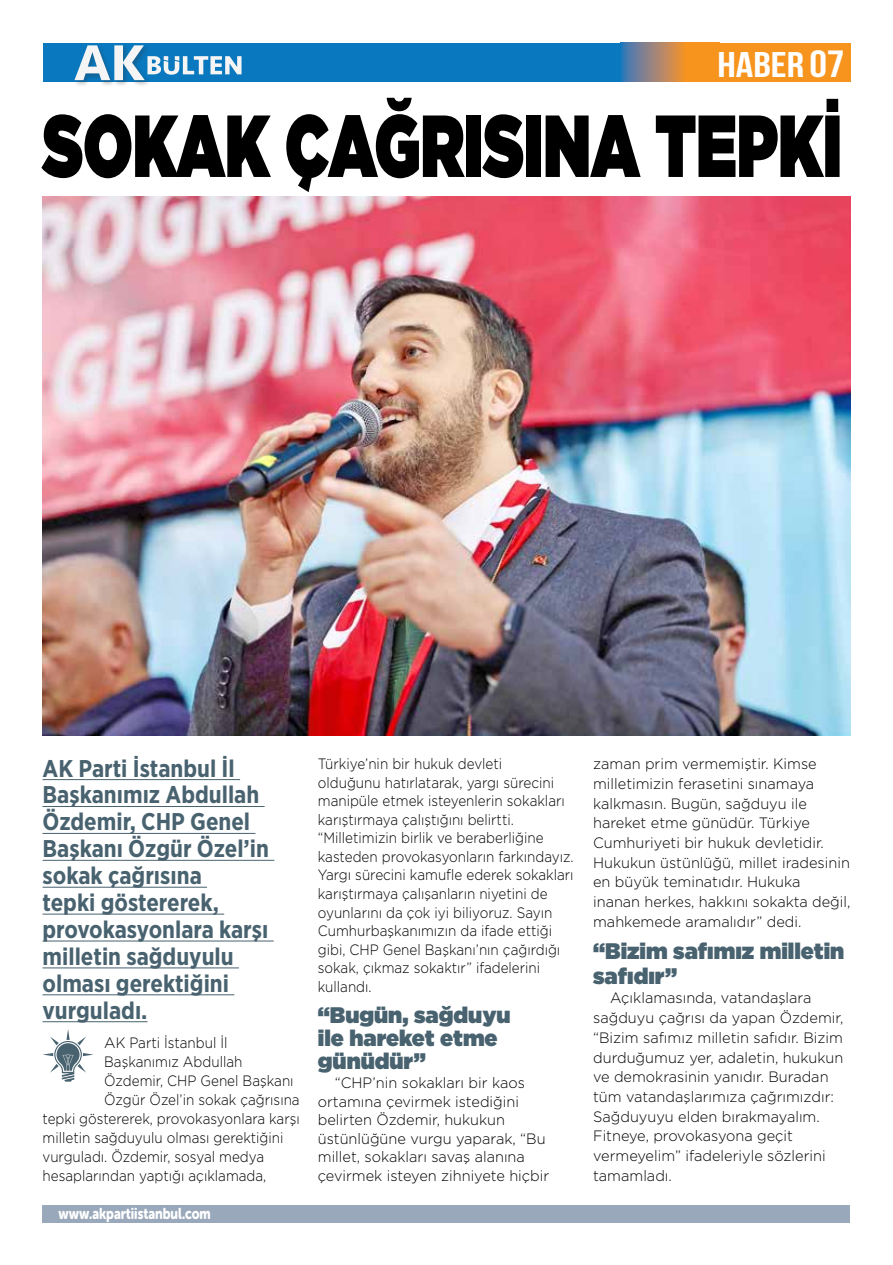
<style>
.page{position:relative;width:893px;height:1265px;background:#fff}
.page>*{position:absolute;margin:0;border:0;box-sizing:border-box;transform-origin:0 0}
.t1{font:900 87.75px "Gotham";letter-spacing:-.005em;color:#000;scale:.7 1}
.t2{font:700 35.7px "Bebas Neue";color:#fff;scale:1.21 1}
.t3{font:700 24.15px/26.8px "Gotham Narrow";color:#48626f}
.t4{font:900 22.5px/23.1px "Gotham";color:#48626f}
.t5{font:15.6px "Museo Sans Rounded 900";color:#fff;scale:.8 1}
.t6{font:300 15px/19.6px "Gotham";color:#000}
.t7{font:300 15px/18.6px "Gotham";color:#000;scale:.9 1}
.s1{font-size:37.95px}
</style>
<div class="page">
<div style="left:43px;top:1206px;width:807px;height:17px;background:#99a9bb"></div>
<div style="left:43px;top:43px;width:806px;height:39px;background:#0978be"></div>
<div style="left:686px;top:43px;width:164px;height:39px;background:#f7941e"></div>
<svg style="left:621px;top:43px;width:65px;height:39px;background:#998477"></svg>
<img style="left:74px;top:80px;width:74px;height:5px">
<svg style="left:74px;top:45px;width:168px;height:35px"></svg>
<svg style="left:43px;top:1029px;width:51px;height:53px"></svg>
<hr style="left:43px;top:779px;width:197px;height:1px;background:#48626f">
<hr style="left:43px;top:806px;width:222px;height:1px;background:#48626f">
<hr style="left:43px;top:833px;width:212px;height:1px;background:#48626f">
<hr style="left:43px;top:860px;width:231px;height:1px;background:#48626f">
<hr style="left:43px;top:887px;width:164px;height:1px;background:#48626f">
<hr style="left:43px;top:914px;width:181px;height:1px;background:#48626f">
<hr style="left:43px;top:941px;width:231px;height:1px;background:#48626f">
<hr style="left:43px;top:968px;width:196px;height:1px;background:#48626f">
<hr style="left:43px;top:994px;width:191px;height:1px;background:#48626f">
<hr style="left:43px;top:1021px;width:105px;height:1px;background:#48626f">
<img style="left:43px;top:197px;width:807px;height:538px">
<h2 class="t2" style="left:718px;top:45px;width:106px">HABER <span class="s1">07</span></h2>
<h1 class="t1" style="left:43px;top:83px;width:1144px">SOKAK ÇAĞRISINA TEPKİ</h1>
<h3 class="t3" style="left:43px;top:754px;width:228px">AK Parti İstanbul İl<br>Başkanımız Abdullah<br>Özdemir, CHP Genel<br>Başkanı Özgür Özel’in sokak çağrısına<br>tepki göstererek, provokasyonlara karşı milletin sağduyulu olması gerektiğini vurguladı.</h3>
<p class="t6" style="left:104px;top:1033px;width:125px">AK Parti İstanbul İl</p>
<p class="t7" style="left:104px;top:1052px;width:155px">Başkanımız Abdullah</p>
<p class="t7" style="left:104px;top:1071px;width:212px">Özdemir, CHP Genel Başkanı</p>
<p class="t7" style="left:104px;top:1090px;width:219px">Özgür Özel’in sokak çağrısına</p>
<p class="t7" style="left:43px;top:1109px;width:287px">tepki göstererek, provokasyonlara karşı</p>
<p class="t7" style="left:43px;top:1128px;width:269px">milletin sağduyulu olması gerektiğini</p>
<p class="t7" style="left:43px;top:1147px;width:248px">vurguladı. Özdemir, sosyal medya</p>
<p class="t7" style="left:43px;top:1166px;width:250px">hesaplarından yaptığı açıklamada,</p>
<p class="t5" style="left:59px;top:1205px;width:192px">www.akpartiistanbul.com</p>
<p class="t7" style="left:318px;top:754px;width:286px">Türkiye’nin bir hukuk devleti<br>olduğunu hatırlatarak, yargı sürecini manipüle etmek isteyenlerin sokakları karıştırmaya çalıştığını belirtti. “Milletimizin birlik ve beraberliğine kasteden provokasyonların farkındayız.<br>Yargı sürecini kamufle ederek sokakları karıştırmaya çalışanların niyetini de oyunlarını da çok iyi biliyoruz. Sayın Cumhurbaşkanımızın da ifade ettiği gibi, CHP Genel Başkanı’nın çağırdığı sokak, çıkmaz sokaktır” ifadelerini kullandı.</p>
<h3 class="t4" style="left:318px;top:1003px;width:194px">“Bugün, sağduyu ile hareket etme günüdür”</h3>
<p class="t6" style="left:318px;top:1073px;width:233px;line-height:18.6px;text-indent:17px">“CHP’nin sokakları bir kaos ortamına çevirmek istediğini belirten Özdemir, hukukun üstünlüğüne vurgu yaparak, “Bu millet, sokakları savaş alanına çevirmek isteyen zihniyete hiçbir</p>
<p class="t6" style="left:593px;top:754px;width:259px">zaman prim vermemiştir. Kimse milletimizin ferasetini sınamaya kalkmasın. Bugün, sağduyu ile hareket etme günüdür. Türkiye Cumhuriyeti bir hukuk devletidir.<br>Hukukun üstünlüğü, millet iradesinin en büyük teminatıdır. Hukuka inanan herkes, hakkını sokakta değil, mahkemede aramalıdır” dedi.</p>
<h3 class="t4" style="left:593px;top:939px;width:253px;line-height:24.2px">“Bizim safımız milletin safıdır”</h3>
<p class="t6" style="left:593px;top:988px;width:252px;text-indent:17px">Açıklamasında, vatandaşlara sağduyu çağrısı da yapan Özdemir, “Bizim safımız milletin safıdır. Bizim durduğumuz yer, adaletin, hukukun ve demokrasinin yanıdır. Buradan tüm vatandaşlarımıza çağrımızdır:<br>Sağduyuyu elden bırakmayalım.<br>Fitneye, provokasyona geçit vermeyelim” ifadeleriyle sözlerini tamamladı.</p>
</div>
